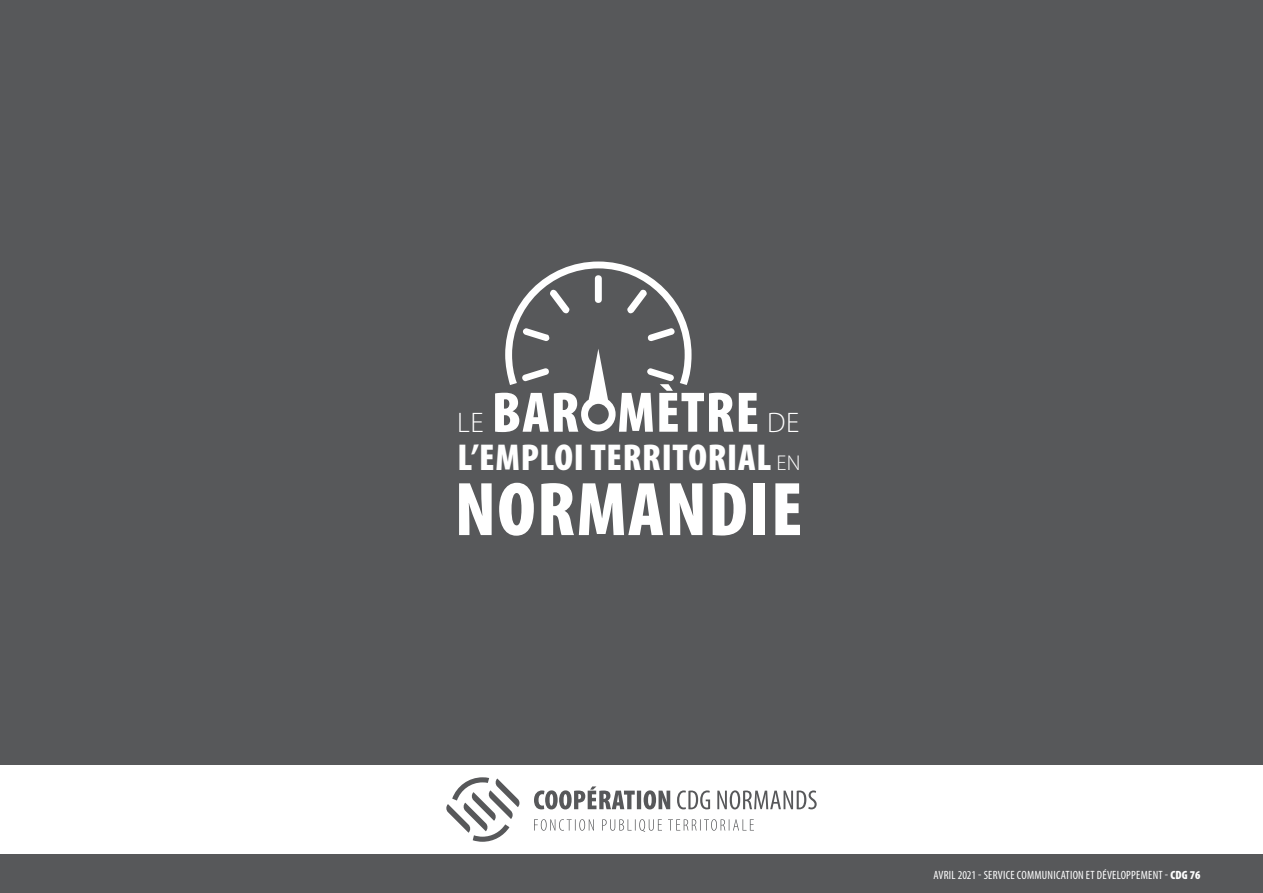
<style>
.page{position:relative;width:1263px;height:893px;background:#57585a}
.page>*{position:absolute;margin:0;border:0;box-sizing:border-box;transform-origin:0 0}
.t1{font:900 condensed 76.8px "Myriad Pro";letter-spacing:.02em;color:#fff}
.t2{font:900 condensed 57.6px "Myriad Pro";letter-spacing:.02em;color:#fff}
.t3{font:900 condensed 37.65px "Myriad Pro";letter-spacing:.02em;color:#fff}
.t4{font:condensed 12px "Myriad Pro";letter-spacing:.02em;color:#fff}
.s1{font-weight:300;font-stretch:normal;font-size:28.35px}
.s2{font-weight:300;font-stretch:normal;font-size:21.45px}
.s3{font-weight:900}
</style>
<div class="page">
<div style="left:0;top:765px;width:1263px;height:89px;background:#fff"></div>
<svg style="left:505px;top:261px;width:187px;height:170px"></svg>
<svg style="left:446px;top:777px;width:74px;height:65px"></svg>
<svg style="left:677px;top:790px;width:140px;height:19px"></svg>
<svg style="left:534px;top:786px;width:136px;height:23px"></svg>
<svg style="left:534px;top:819px;width:220px;height:13px"></svg>
<p class="t2" style="left:457px;top:376px;width:344px"><span class="s1">LE</span> BAR MÈTRE <span class="s1">DE</span></p>
<p class="t3" style="left:457px;top:434px;width:345px">L’EMPLOI TERRITORIAL <span class="s2">EN</span></p>
<p class="t1" style="left:455px;top:460px;width:349px">NORMANDIE</p>
<p class="t4" style="left:934px;top:867px;width:268px">AVRIL 2021 - SERVICE COMMUNICATION ET DÉVELOPPEMENT - <span class="s3">CDG 76</span></p>
</div>
